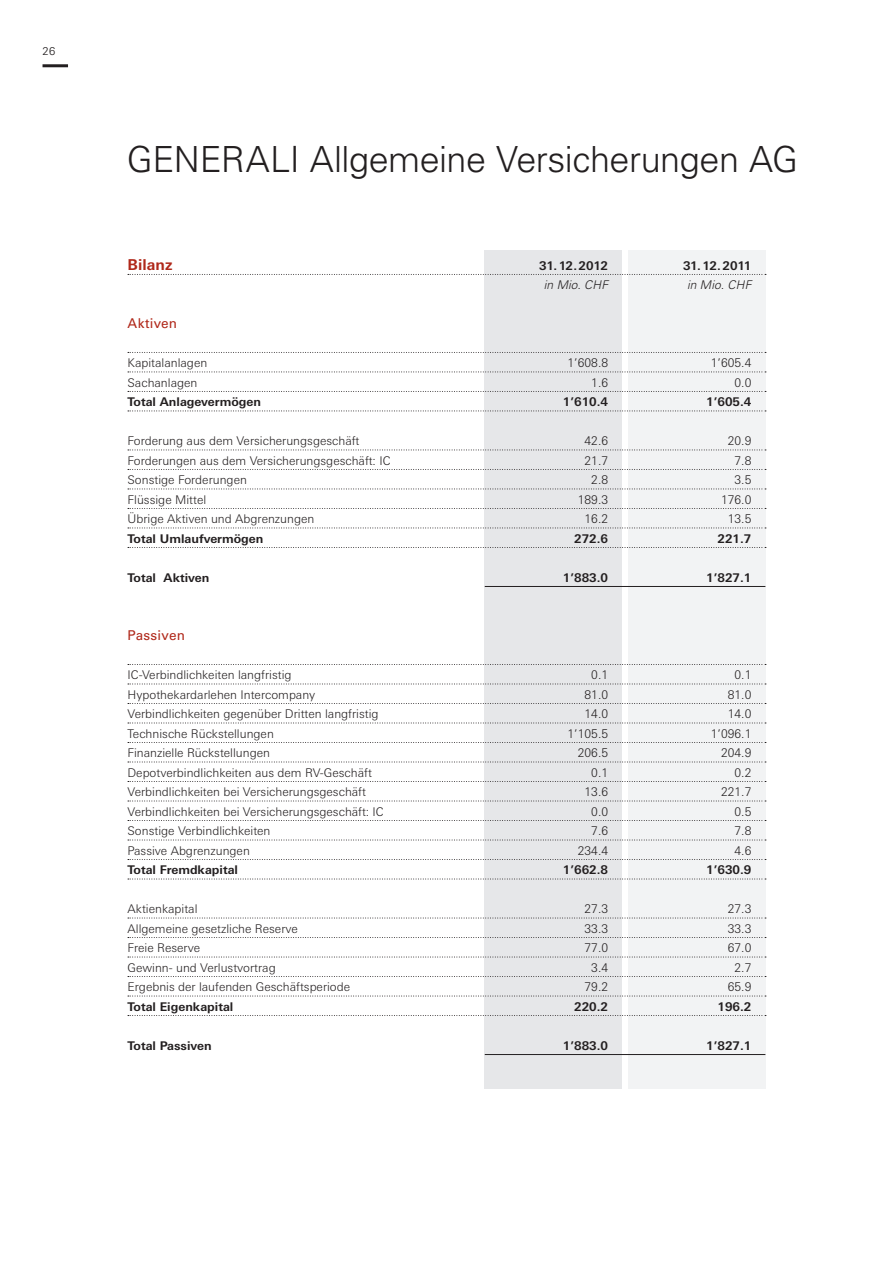
<style>
.page{position:relative;width:893px;height:1263px;background:#fff}
.page>*{position:absolute;margin:0;border:0;box-sizing:border-box;transform-origin:0 0}
.t1{font:300 36px "Univers LT";letter-spacing:-.015em;color:#231f20}
.t2{font:700 15px "Univers Next Pro";color:#b0281a}
.t3{font:13.5px "Univers LT";letter-spacing:.015em;color:#b0281a}
.t4{font:300 12px "Univers Next Pro";color:#231f20}
.t5{font:700 12px "Univers Next Pro";color:#231f20}
.t6{font:italic 300 12px "Univers LT";letter-spacing:.015em;color:#231f20}
.t7{font:300 11.25px "Univers LT";color:#231f20}
</style>
<div class="page">
<hr style="left:43px;top:64px;width:25px;height:3px;background:#231f20">
<div style="left:485px;top:250px;width:137px;height:839px;background:#e6e7e9"></div>
<div style="left:628px;top:250px;width:137px;height:839px;background:#f2f3f4"></div>
<svg style="left:128px;top:274px;width:638px;height:1px"></svg>
<svg style="left:128px;top:352px;width:638px;height:1px"></svg>
<svg style="left:128px;top:372px;width:638px;height:1px"></svg>
<svg style="left:128px;top:391px;width:638px;height:1px"></svg>
<svg style="left:128px;top:411px;width:638px;height:1px"></svg>
<svg style="left:128px;top:450px;width:638px;height:1px"></svg>
<svg style="left:128px;top:469px;width:638px;height:1px"></svg>
<svg style="left:128px;top:489px;width:638px;height:1px"></svg>
<svg style="left:128px;top:508px;width:638px;height:1px"></svg>
<svg style="left:128px;top:528px;width:638px;height:1px"></svg>
<svg style="left:128px;top:547px;width:638px;height:1px"></svg>
<hr style="left:485px;top:586px;width:280px;height:1px;background:#231f20">
<svg style="left:128px;top:664px;width:638px;height:1px"></svg>
<svg style="left:128px;top:684px;width:638px;height:1px"></svg>
<svg style="left:128px;top:703px;width:638px;height:1px"></svg>
<svg style="left:128px;top:723px;width:638px;height:1px"></svg>
<svg style="left:128px;top:742px;width:638px;height:1px"></svg>
<svg style="left:128px;top:762px;width:638px;height:1px"></svg>
<svg style="left:128px;top:781px;width:638px;height:1px"></svg>
<svg style="left:128px;top:801px;width:638px;height:1px"></svg>
<svg style="left:128px;top:820px;width:638px;height:1px"></svg>
<svg style="left:128px;top:840px;width:638px;height:1px"></svg>
<svg style="left:128px;top:859px;width:638px;height:1px"></svg>
<svg style="left:128px;top:879px;width:638px;height:1px"></svg>
<svg style="left:128px;top:918px;width:638px;height:1px"></svg>
<svg style="left:128px;top:937px;width:638px;height:1px"></svg>
<svg style="left:128px;top:957px;width:638px;height:1px"></svg>
<svg style="left:128px;top:976px;width:638px;height:1px"></svg>
<svg style="left:128px;top:996px;width:638px;height:1px"></svg>
<svg style="left:128px;top:1015px;width:638px;height:1px"></svg>
<hr style="left:485px;top:1054px;width:280px;height:1px;background:#231f20">
<p class="t7" style="left:43px;top:45px;width:14px">26</p>
<h1 class="t1" style="left:127px;top:138px;width:673px">GENERALI Allgemeine Versicherungen AG</h1>
<p class="t2" style="left:128px;top:255px;width:46px">Bilanz</p>
<p class="t5" style="left:539px;top:258px;width:70px">31. 12. 2012</p>
<p class="t5" style="left:683px;top:258px;width:70px">31. 12. 2011</p>
<p class="t6" style="left:544px;top:278px;width:66px">in Mio. CHF</p>
<p class="t6" style="left:687px;top:278px;width:66px">in Mio. CHF</p>
<p class="t3" style="left:128px;top:315px;width:51px">Aktiven</p>
<p class="t4" style="left:128px;top:356px;width:81px">Kapitalanlagen</p>
<p class="t4" style="left:568px;top:356px;width:42px">1’608.8</p>
<p class="t4" style="left:711px;top:356px;width:42px">1’605.4</p>
<p class="t4" style="left:128px;top:376px;width:71px">Sachanlagen</p>
<p class="t4" style="left:591px;top:376px;width:18px">1.6</p>
<p class="t4" style="left:735px;top:376px;width:18px">0.0</p>
<p class="t5" style="left:128px;top:395px;width:135px">Total Anlagevermögen</p>
<p class="t5" style="left:563px;top:395px;width:47px">1’610.4</p>
<p class="t5" style="left:706px;top:395px;width:47px">1’605.4</p>
<p class="t4" style="left:128px;top:434px;width:233px">Forderung aus dem Versicherungsgeschäft</p>
<p class="t4" style="left:585px;top:434px;width:25px">42.6</p>
<p class="t4" style="left:728px;top:434px;width:25px">20.9</p>
<p class="t4" style="left:128px;top:454px;width:265px">Forderungen aus dem Versicherungsgeschäft: IC</p>
<p class="t4" style="left:585px;top:454px;width:25px">21.7</p>
<p class="t4" style="left:735px;top:454px;width:18px">7.8</p>
<p class="t4" style="left:128px;top:473px;width:121px">Sonstige Forderungen</p>
<p class="t4" style="left:591px;top:473px;width:18px">2.8</p>
<p class="t4" style="left:735px;top:473px;width:18px">3.5</p>
<p class="t4" style="left:128px;top:493px;width:80px">Flüssige Mittel</p>
<p class="t4" style="left:578px;top:493px;width:32px">189.3</p>
<p class="t4" style="left:721px;top:493px;width:32px">176.0</p>
<p class="t4" style="left:128px;top:512px;width:188px">Übrige Aktiven und Abgrenzungen</p>
<p class="t4" style="left:585px;top:512px;width:25px">16.2</p>
<p class="t4" style="left:728px;top:512px;width:25px">13.5</p>
<p class="t5" style="left:128px;top:531px;width:137px">Total Umlaufvermögen</p>
<p class="t5" style="left:574px;top:531px;width:35px">272.6</p>
<p class="t5" style="left:717px;top:531px;width:35px">221.7</p>
<p class="t5" style="left:128px;top:570px;width:83px">Total Aktiven</p>
<p class="t5" style="left:563px;top:570px;width:47px">1’883.0</p>
<p class="t5" style="left:706px;top:570px;width:47px">1’827.1</p>
<p class="t3" style="left:128px;top:627px;width:59px">Passiven</p>
<p class="t4" style="left:128px;top:668px;width:166px">IC-Verbindlichkeiten langfristig</p>
<p class="t4" style="left:591px;top:668px;width:18px">0.1</p>
<p class="t4" style="left:735px;top:668px;width:18px">0.1</p>
<p class="t4" style="left:128px;top:688px;width:189px">Hypothekardarlehen Intercompany</p>
<p class="t4" style="left:585px;top:688px;width:25px">81.0</p>
<p class="t4" style="left:728px;top:688px;width:25px">81.0</p>
<p class="t4" style="left:128px;top:707px;width:253px">Verbindlichkeiten gegenüber Dritten langfristig</p>
<p class="t4" style="left:585px;top:707px;width:25px">14.0</p>
<p class="t4" style="left:728px;top:707px;width:25px">14.0</p>
<p class="t4" style="left:128px;top:727px;width:148px">Technische Rückstellungen</p>
<p class="t4" style="left:568px;top:727px;width:42px">1’105.5</p>
<p class="t4" style="left:711px;top:727px;width:42px">1’096.1</p>
<p class="t4" style="left:128px;top:746px;width:144px">Finanzielle Rückstellungen</p>
<p class="t4" style="left:578px;top:746px;width:32px">206.5</p>
<p class="t4" style="left:721px;top:746px;width:32px">204.9</p>
<p class="t4" style="left:128px;top:766px;width:246px">Depotverbindlichkeiten aus dem RV-Geschäft</p>
<p class="t4" style="left:591px;top:766px;width:18px">0.1</p>
<p class="t4" style="left:735px;top:766px;width:18px">0.2</p>
<p class="t4" style="left:128px;top:785px;width:240px">Verbindlichkeiten bei Versicherungsgeschäft</p>
<p class="t4" style="left:585px;top:785px;width:25px">13.6</p>
<p class="t4" style="left:721px;top:785px;width:32px">221.7</p>
<p class="t4" style="left:128px;top:805px;width:258px">Verbindlichkeiten bei Versicherungsgeschäft: IC</p>
<p class="t4" style="left:591px;top:805px;width:18px">0.0</p>
<p class="t4" style="left:735px;top:805px;width:18px">0.5</p>
<p class="t4" style="left:128px;top:824px;width:144px">Sonstige Verbindlichkeiten</p>
<p class="t4" style="left:591px;top:824px;width:18px">7.6</p>
<p class="t4" style="left:735px;top:824px;width:18px">7.8</p>
<p class="t4" style="left:128px;top:844px;width:124px">Passive Abgrenzungen</p>
<p class="t4" style="left:578px;top:844px;width:32px">234.4</p>
<p class="t4" style="left:735px;top:844px;width:18px">4.6</p>
<p class="t5" style="left:128px;top:863px;width:112px">Total Fremdkapital</p>
<p class="t5" style="left:563px;top:863px;width:47px">1’662.8</p>
<p class="t5" style="left:706px;top:863px;width:47px">1’630.9</p>
<p class="t4" style="left:128px;top:902px;width:71px">Aktienkapital</p>
<p class="t4" style="left:585px;top:902px;width:25px">27.3</p>
<p class="t4" style="left:728px;top:902px;width:25px">27.3</p>
<p class="t4" style="left:128px;top:922px;width:172px">Allgemeine gesetzliche Reserve</p>
<p class="t4" style="left:585px;top:922px;width:25px">33.3</p>
<p class="t4" style="left:728px;top:922px;width:25px">33.3</p>
<p class="t4" style="left:128px;top:941px;width:74px">Freie Reserve</p>
<p class="t4" style="left:585px;top:941px;width:25px">77.0</p>
<p class="t4" style="left:728px;top:941px;width:25px">67.0</p>
<p class="t4" style="left:128px;top:961px;width:150px">Gewinn- und Verlustvortrag</p>
<p class="t4" style="left:591px;top:961px;width:18px">3.4</p>
<p class="t4" style="left:735px;top:961px;width:18px">2.7</p>
<p class="t4" style="left:128px;top:980px;width:224px">Ergebnis der laufenden Geschäftsperiode</p>
<p class="t4" style="left:585px;top:980px;width:25px">79.2</p>
<p class="t4" style="left:728px;top:980px;width:25px">65.9</p>
<p class="t5" style="left:128px;top:999px;width:107px">Total Eigenkapital</p>
<p class="t5" style="left:574px;top:999px;width:35px">220.2</p>
<p class="t5" style="left:717px;top:999px;width:35px">196.2</p>
<p class="t5" style="left:128px;top:1038px;width:86px">Total Passiven</p>
<p class="t5" style="left:563px;top:1038px;width:47px">1’883.0</p>
<p class="t5" style="left:706px;top:1038px;width:47px">1’827.1</p>
</div>
